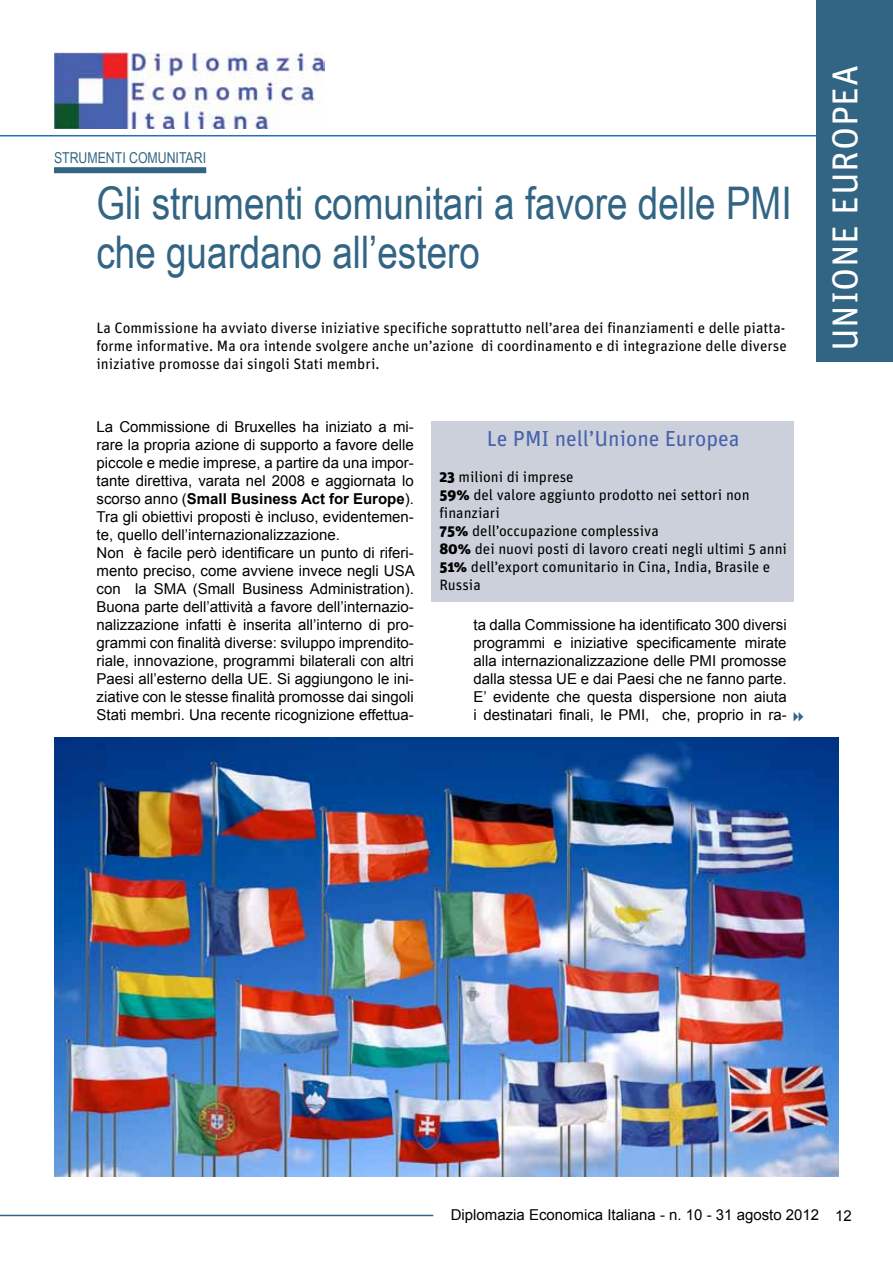
<style>
.page{position:relative;width:893px;height:1263px;background:#fff}
.page>*{position:absolute;margin:0;border:0;box-sizing:border-box;transform-origin:0 0}
.t1{font:45px/49.5px "Arial Narrow";color:#326584}
.t2{font:36px "Unit";letter-spacing:.02em;color:#fff}
.t3{font:21.75px "Unit";color:#4661ad}
.t4{font:15px/18px "Arial";color:#000}
.t5{font:15px/18px "Unit";color:#000;text-align:justify}
.t6{font:15px "Arial Narrow";color:#326584}
.s1{font-weight:700}
.s2{font-weight:900}
</style>
<div class="page">
<hr style="left:0;top:135px;width:893px;height:1px;background:#2570b8">
<img style="left:54px;top:53px;width:271px;height:76px">
<div style="left:816px;top:0;width:77px;height:361px;background:#326584"></div>
<hr style="left:0;top:1215px;width:433px;height:1px;background:#326584">
<img style="left:54px;top:737px;width:784px;height:439px">
<div style="left:54px;top:167px;width:152px;height:6px;background:#326584"></div>
<div style="left:431px;top:421px;width:363px;height:181px;background:#cbd0da"></div>
<p class="t6" style="left:54px;top:149px;width:154px">STRUMENTI COMUNITARI</p>
<h1 class="t1" style="left:96px;top:178px;width:697px">Gli strumenti comunitari a favore delle PMI che guardano all’estero</h1>
<p class="t5" style="left:96px;top:319px;width:692px">La Commissione ha avviato diverse iniziative specifiche soprattutto nell’area dei finanziamenti e delle piatta&shy;forme informative. Ma ora intende svolgere anche un’azione di coordinamento e di integrazione delle diverse iniziative promosse dai singoli Stati membri.</p>
<p class="t4" style="left:97px;top:418px;width:320px">La Commissione di Bruxelles ha iniziato a mi&shy;rare la propria azione di supporto a favore delle piccole e medie imprese, a partire da una impor&shy;tante direttiva, varata nel 2008 e aggiornata lo scorso anno (<span class="s1">Small Business Act for Europe</span>).<br>Tra gli obiettivi proposti è incluso, evidentemen&shy;te, quello dell’internazionalizzazione.<br>Non è facile però identificare un punto di riferi&shy;mento preciso, come avviene invece negli USA con la SMA (Small Business Administration).<br>Buona parte dell’attività a favore dell’internazio&shy;nalizzazione infatti è inserita all’interno di pro&shy;grammi con finalità diverse: sviluppo imprendito&shy;riale, innovazione, programmi bilaterali con altri Paesi all’esterno della UE. Si aggiungono le ini&shy;ziative con le stesse finalità promosse dai singoli Stati membri. Una recente ricognizione effettua-</p>
<h3 class="t3" style="left:487px;top:426px;width:254px">Le PMI nell’Unione Europea</h3>
<p class="t5" style="left:439px;top:468px;width:349px;text-align:left"><span class="s2">23</span> milioni di imprese<br><span class="s2">59%</span> del valore aggiunto prodotto nei settori non finanziari<br><span class="s2">75%</span> dell’occupazione complessiva<br><span class="s2">80%</span> dei nuovi posti di lavoro creati negli ultimi 5 anni <span class="s2">51%</span> dell’export comunitario in Cina, India, Brasile e Russia</p>
<p class="t4" style="left:474px;top:616px;width:315px;text-align:justify">ta dalla Commissione ha identificato 300 diversi programmi e iniziative specificamente mirate alla internazionalizzazione delle PMI promosse dalla stessa UE e dai Paesi che ne fanno parte.<br>E’ evidente che questa dispersione non aiuta i destinatari finali, le PMI, che, proprio in ra-</p>
<h2 class="t2" style="left:824px;top:351px;width:287px;rotate:-90deg">UNIONE EUROPEA</h2>
<p class="t4" style="left:451px;top:1205px;width:403px">Diplomazia Economica Italiana - n. 10 - 31 agosto 2012 12</p>
</div>
